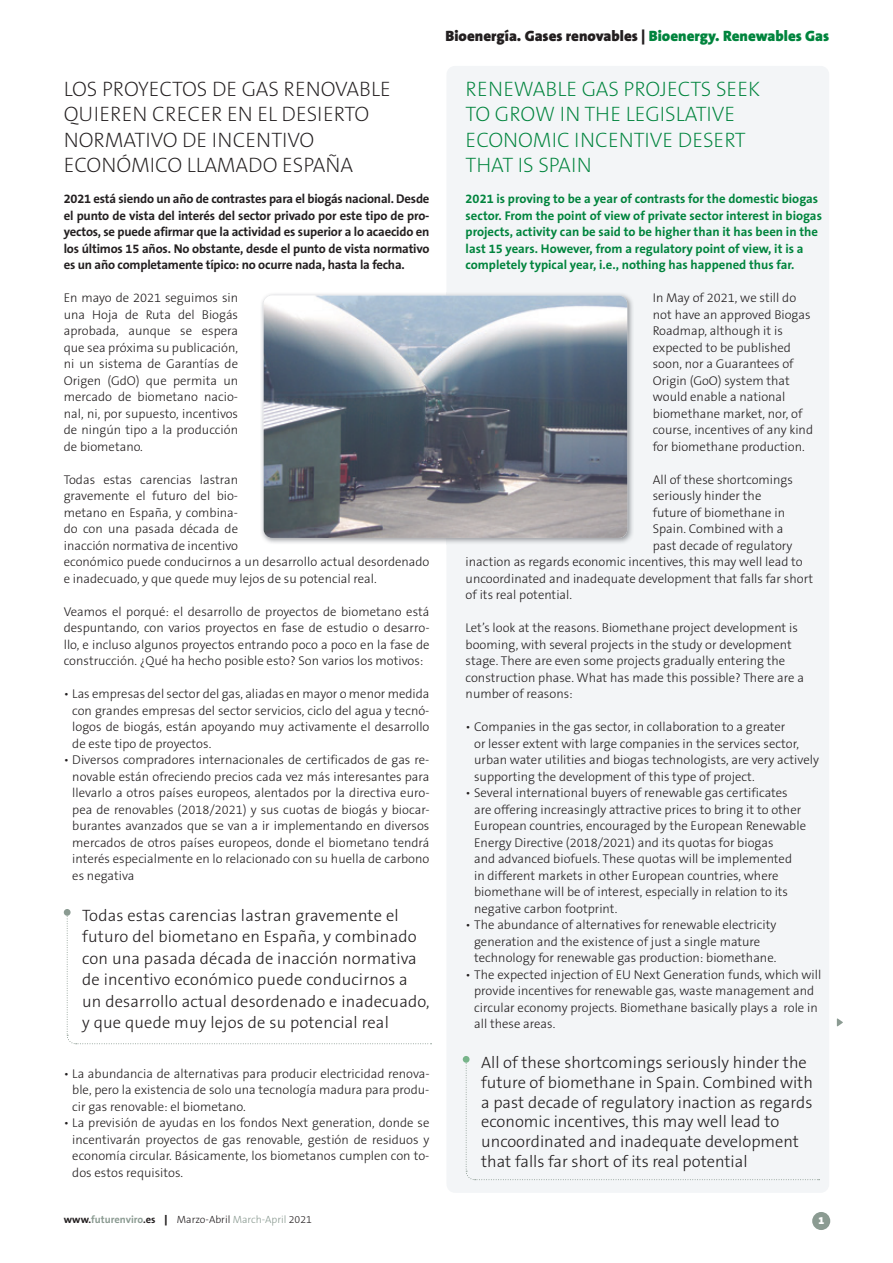
<style>
.page{position:relative;width:893px;height:1263px;background:#fff}
.page>*{position:absolute;margin:0;border:0;box-sizing:border-box;transform-origin:0 0}
.t1{font:200 21px/25.2px "The Sans B2";color:#231f20}
.t2{font:200 21px/25.2px "The Sans B2";color:#00843d}
.t3{font:300 16.5px/19.8px "The Sans B3";color:#231f20}
.t4{font:900 15px "The Sans B9";color:#231f20}
.t5{font:300 12.75px/16.5px "The Sans B3";color:#231f20}
.t6{font:700 12.75px/16.5px "The Sans B7";letter-spacing:-.015em;color:#231f20;text-align:justify}
.t7{font:700 12.75px/16.5px "The Sans B7";color:#00843d}
.t8{font:300 10.5px "The Sans B3";color:#231f20}
.t9{font:900 10.5px "The Sans B9";color:#fff}
.s1{color:#00843d}
.s2{font-family:"The Sans B7";font-weight:700}
.s3{font-family:"The Sans B7";font-weight:700;color:#8b9b92}
.s4{font-family:"The Sans B9";font-weight:900}
.s5{color:#8b9b92}
</style>
<div class="page">
<div style="left:446px;top:66px;width:383px;height:1127px;background:#f3f5f7;border-radius:9px"></div>
<svg style="left:837px;top:1018px;width:6px;height:8px"></svg>
<img style="left:261px;top:294px;width:372px;height:249px">
<img style="left:264px;top:296px;width:363px;height:242px">
<svg style="left:465px;top:1063px;width:355px;height:117px"></svg>
<div style="left:463px;top:1056px;width:7px;height:7px;background:#77b48a;border-radius:50%"></div>
<div style="left:64px;top:909px;width:7px;height:7px;background:#8b9b92;border-radius:50%"></div>
<svg style="left:67px;top:911px;width:365px;height:133px"></svg>
<div style="left:812px;top:1212px;width:18px;height:18px;background:#8b9b92;border-radius:50%"></div>
<p class="t4" style="left:446px;top:28px;width:385px">Bioenergía. Gases renovables | <span class="s1">Bioenergy. Renewables Gas</span></p>
<h1 class="t1" style="left:64px;top:77px;width:329px">LOS PROYECTOS DE GAS RENOVABLE<br>QUIEREN CRECER EN EL DESIERTO<br>NORMATIVO DE INCENTIVO<br>ECONÓMICO LLAMADO ESPAÑA</h1>
<h1 class="t2" style="left:466px;top:77px;width:296px">RENEWABLE GAS PROJECTS SEEK<br>TO GROW IN THE LEGISLATIVE<br>ECONOMIC INCENTIVE DESERT<br>THAT IS SPAIN</h1>
<p class="t6" style="left:64px;top:191px;width:367px">2021 está siendo un año de contrastes para el biogás nacional. Desde el punto de vista del interés del sector privado por este tipo de pro&shy;yectos, se puede afirmar que la actividad es superior a lo acaecido en los últimos 15 años. No obstante, desde el punto de vista normativo es un año completamente típico: no ocurre nada, hasta la fecha.</p>
<p class="t5" style="left:64px;top:290px;width:176px;text-align:justify">En mayo de 2021 seguimos sin una Hoja de Ruta del Biogás aprobada, aunque se espera que sea próxima su publicación, ni un sistema de Garantías de Origen (GdO) que permita un mercado de biometano nacio&shy;nal, ni, por supuesto, incentivos de ningún tipo a la producción de biometano.</p>
<p class="t5" style="left:64px;top:472px;width:367px">Todas estas carencias lastran<br>gravemente el futuro del bio-<br>metano en España, y combina-<br>do con una pasada década de<br>inacción normativa de incentivo<br>económico puede conducirnos a un desarrollo actual desordenado e inadecuado, y que quede muy lejos de su potencial real.</p>
<p class="t5" style="left:64px;top:604px;width:367px;text-align:justify">Veamos el porqué: el desarrollo de proyectos de biometano está despuntando, con varios proyectos en fase de estudio o desarro&shy;llo, e incluso algunos proyectos entrando poco a poco en la fase de construcción. ¿Qué ha hecho posible esto? Son varios los motivos:</p>
<p class="t5" style="left:72px;top:686px;width:359px;text-align:justify;text-indent:-9px">• Las empresas del sector del gas, aliadas en mayor o menor medida con grandes empresas del sector servicios, ciclo del agua y tecnó&shy;logos de biogás, están apoyando muy activamente el desarrollo de este tipo de proyectos.</p>
<p class="t5" style="left:72px;top:752px;width:359px;text-align:justify;text-indent:-9px">• Diversos compradores internacionales de certificados de gas re&shy;novable están ofreciendo precios cada vez más interesantes para llevarlo a otros países europeos, alentados por la directiva euro&shy;pea de renovables (2018/2021) y sus cuotas de biogás y biocar&shy;burantes avanzados que se van a ir implementando en diversos mercados de otros países europeos, donde el biometano tendrá interés especialmente en lo relacionado con su huella de carbono es negativa</p>
<p class="t3" style="left:82px;top:905px;width:349px;line-height:21.5px">Todas estas carencias lastran gravemente el futuro del biometano en España, y combinado con una pasada década de inacción normativa de incentivo económico puede conducirnos a un desarrollo actual desordenado e inadecuado, y que quede muy lejos de su potencial real</p>
<p class="t5" style="left:72px;top:1066px;width:359px;text-align:justify;text-indent:-9px">• La abundancia de alternativas para producir electricidad renova&shy;ble, pero la existencia de solo una tecnología madura para produ&shy;cir gas renovable: el biometano.</p>
<p class="t5" style="left:72px;top:1115px;width:359px;text-align:justify;text-indent:-9px">• La previsión de ayudas en los fondos Next generation, donde se incentivarán proyectos de gas renovable, gestión de residuos y economía circular. Básicamente, los biometanos cumplen con to&shy;dos estos requisitos.</p>
<p class="t7" style="left:466px;top:191px;width:358px">2021 is proving to be a year of contrasts for the domestic biogas sector. From the point of view of private sector interest in biogas projects, activity can be said to be higher than it has been in the last 15 years. However, from a regulatory point of view, it is a completely typical year, i.e., nothing has happened thus far.</p>
<p class="t5" style="left:653px;top:290px;width:162px">In May of 2021, we still do not have an approved Biogas<br>Roadmap, although it is expected to be published soon, nor a Guarantees of<br>Origin (GoO) system that would enable a national biomethane market, nor, of course, incentives of any kind for biomethane production.</p>
<p class="t5" style="left:653px;top:472px;width:142px">All of these shortcomings</p>
<p class="t5" style="left:653px;top:488px;width:110px">seriously hinder the</p>
<p class="t5" style="left:653px;top:505px;width:134px">future of biomethane in</p>
<p class="t5" style="left:653px;top:521px;width:132px">Spain. Combined with a</p>
<p class="t5" style="left:653px;top:538px;width:141px">past decade of regulatory</p>
<p class="t5" style="left:466px;top:554px;width:339px">inaction as regards economic incentives, this may well lead to</p>
<p class="t5" style="left:466px;top:571px;width:349px">uncoordinated and inadequate development that falls far short</p>
<p class="t5" style="left:466px;top:587px;width:108px">of its real potential.</p>
<p class="t5" style="left:466px;top:620px;width:340px">Let’s look at the reasons. Biomethane project development is booming, with several projects in the study or development stage. There are even some projects gradually entering the construction phase. What has made this possible? There are a number of reasons:</p>
<p class="t5" style="left:474px;top:719px;width:346px;text-indent:-9px">• Companies in the gas sector, in collaboration to a greater<br>or lesser extent with large companies in the services sector, urban water utilities and biogas technologists, are very actively supporting the development of this type of project.</p>
<p class="t5" style="left:474px;top:785px;width:333px;text-indent:-9px">• Several international buyers of renewable gas certificates are offering increasingly attractive prices to bring it to other European countries, encouraged by the European Renewable Energy Directive (2018/2021) and its quotas for biogas<br>and advanced biofuels. These quotas will be implemented<br>in different markets in other European countries, where biomethane will be of interest, especially in relation to its negative carbon footprint.</p>
<p class="t5" style="left:474px;top:917px;width:304px;text-indent:-9px">• The abundance of alternatives for renewable electricity generation and the existence of just a single mature technology for renewable gas production: biomethane.</p>
<p class="t5" style="left:474px;top:967px;width:349px;text-indent:-9px">• The expected injection of EU Next Generation funds, which will provide incentives for renewable gas, waste management and circular economy projects. Biomethane basically plays a role in all these areas.</p>
<p class="t3" style="left:481px;top:1053px;width:333px">All of these shortcomings seriously hinder the future of biomethane in Spain. Combined with a past decade of regulatory inaction as regards economic incentives, this may well lead to uncoordinated and inadequate development that falls far short of its real potential</p>
<p class="t8" style="left:64px;top:1214px;width:250px"><span class="s2">www.</span><span class="s3">futurenviro</span><span class="s2">.es</span> <span class="s4">|</span> Marzo-Abril <span class="s5">March-April</span> 2021</p>
<p class="t9" style="left:818px;top:1215px;width:7px">1</p>
</div>
